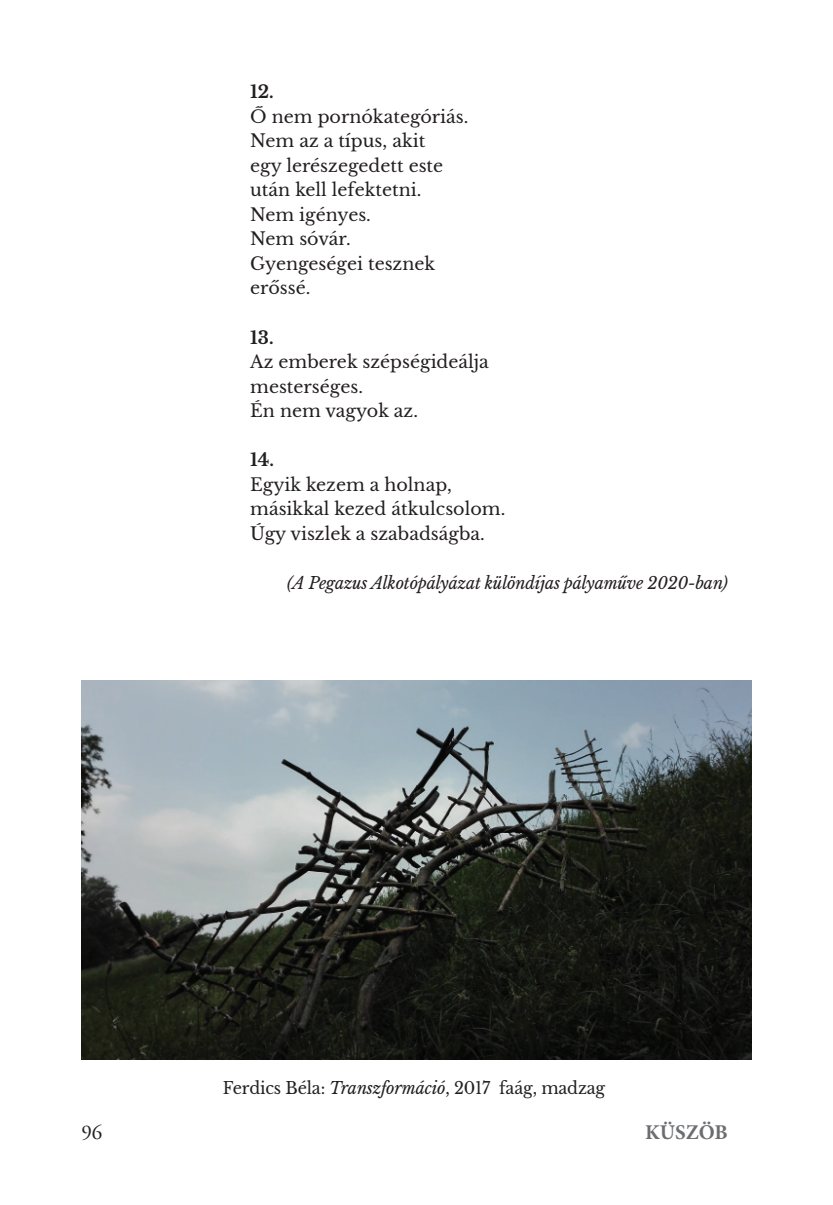
<style>
.page{position:relative;width:833px;height:1205px;background:#fff}
.page>*{position:absolute;margin:0;border:0;box-sizing:border-box;transform-origin:0 0}
.t1{font:700 21px "Minion Pro";color:#6c6d70}
.t2{font:21px "Adobe Garamond Pro";color:#231f20}
.t3{font:17.5px/24.5px "Libre Baskerville";color:#231f20}
.t4{font:700 17.5px "Libre Baskerville";color:#231f20}
.t5{font:italic 16.62px "Libre Baskerville";letter-spacing:-.01em;color:#231f20}
.t6{font:16.62px "Libre Baskerville";letter-spacing:-.01em;color:#231f20}
.s1{font-style:italic}
</style>
<div class="page">
<img style="left:81px;top:680px;width:670px;height:379px">
<p class="t4" style="left:250px;top:81px;width:25px">12.</p>
<p class="t3" style="left:250px;top:104px;width:220px">Ő nem pornókategóriás.<br>Nem az a típus, akit<br>egy lerészegedett este után kell lefektetni.<br>Nem igényes.<br>Nem sóvár.<br>Gyengeségei tesznek erőssé.</p>
<p class="t4" style="left:250px;top:326px;width:25px">13.</p>
<p class="t3" style="left:250px;top:349px;width:240px">Az emberek szépségideálja mesterséges.<br>Én nem vagyok az.</p>
<p class="t4" style="left:250px;top:449px;width:25px">14.</p>
<p class="t3" style="left:250px;top:472px;width:256px">Egyik kezem a holnap, másikkal kezed átkulcsolom.<br>Úgy viszlek a szabadságba.</p>
<p class="t5" style="left:287px;top:572px;width:442px">(A Pegazus Alkotópályázat különdíjas pályaműve 2020-ban)</p>
<p class="t2" style="left:81px;top:1123px;width:22px">96</p>
<p class="t6" style="left:223px;top:1078px;width:384px">Ferdics Béla: <span class="s1">Transzformáció</span>, 2017 faág, madzag</p>
<p class="t1" style="left:645px;top:1123px;width:84px">KÜSZÖB</p>
</div>
